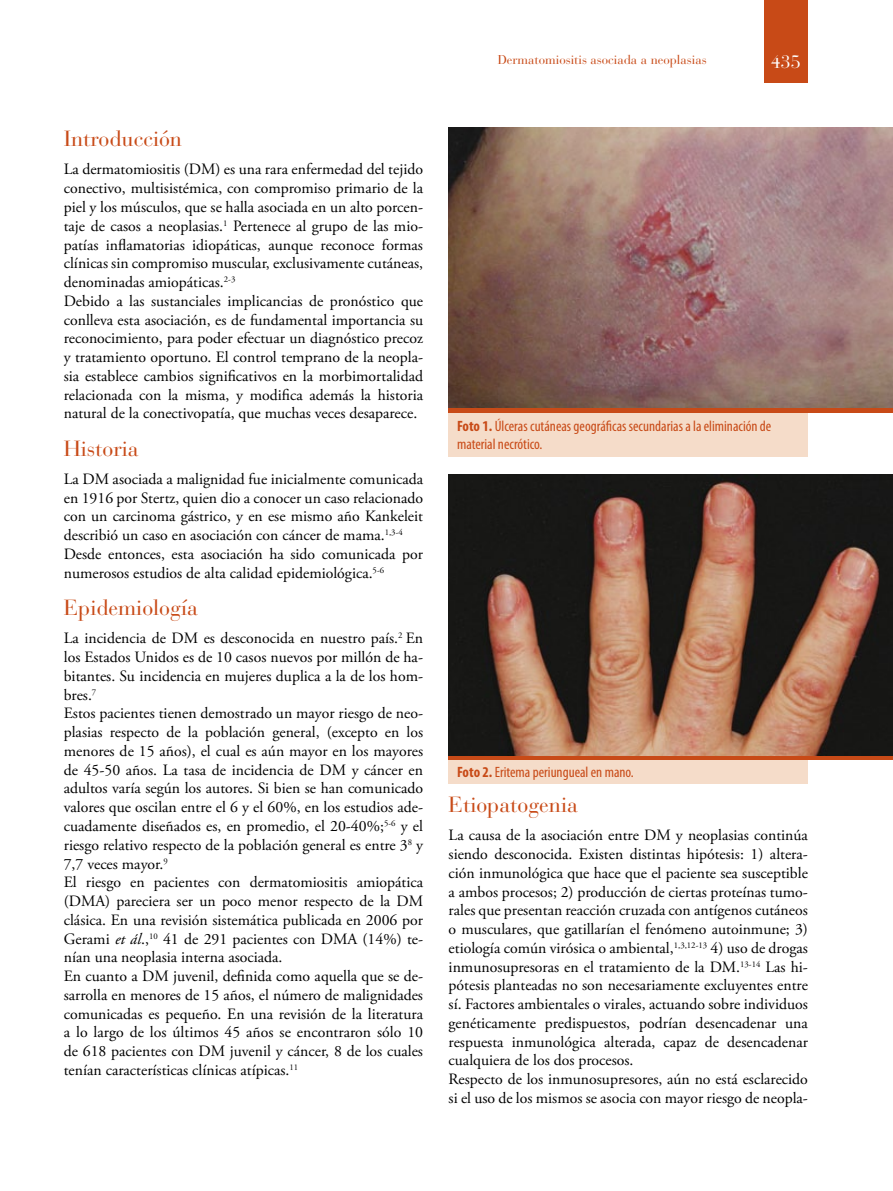
<style>
.page{position:relative;width:893px;height:1191px;background:#fff}
.page>*{position:absolute;margin:0;border:0;box-sizing:border-box;transform-origin:0 0}
.t1{font:21.75px "Bauer Bodoni";color:#c84a17}
.t2{font:18px "Bauer Bodoni";color:#fff}
.t3{font:15.75px/18.8px "Adobe Garamond Pro";color:#000}
.t4{font:condensed 15px/18.8px "Myriad Pro";color:#c84a17}
.t5{font:12.75px "Bauer Bodoni";color:#c84a17}
.s1{font-style:italic}
.s2{font-weight:700}
</style>
<div class="page">
<div style="left:764px;top:0;width:44px;height:82px;background:#c84a17"></div>
<img style="left:449px;top:128px;width:444px;height:281px">
<div style="left:449px;top:412px;width:359px;height:44px;background:#f5dcc9"></div>
<div style="left:449px;top:759px;width:359px;height:24px;background:#f5dcc9"></div>
<hr style="left:449px;top:409px;width:444px;height:4px;background:#c84a17">
<svg style="left:449px;top:755px;width:444px;height:4px;fill:#c84a17"></svg>
<img style="left:449px;top:474px;width:444px;height:281px">
<h1 class="t1" style="left:64px;top:126px;width:120px">Introducción</h1>
<p class="t3" style="left:64px;top:161px;width:361px">La dermatomiositis (DM) es una rara enfermedad del tejido conectivo, multisistémica, con compromiso primario de la piel y los músculos, que se halla asociada en un alto porcen&shy;taje de casos a neoplasias.<sup>1</sup> Pertenece al grupo de las mio&shy;patías inflamatorias idiopáticas, aunque reconoce formas clínicas sin compromiso muscular, exclusivamente cutáneas, denominadas amiopáticas.<sup>2-3<br></sup>Debido a las sustanciales implicancias de pronóstico que conlleva esta asociación, es de fundamental importancia su reconocimiento, para poder efectuar un diagnóstico precoz y tratamiento oportuno. El control temprano de la neopla&shy;sia establece cambios significativos en la morbimortalidad relacionada con la misma, y modifica además la historia natural de la conectivopatía, que muchas veces desaparece.</p>
<h1 class="t1" style="left:64px;top:435px;width:76px">Historia</h1>
<p class="t3" style="left:64px;top:470px;width:361px">La DM asociada a malignidad fue inicialmente comunicada en 1916 por Stertz, quien dio a conocer un caso relacionado con un carcinoma gástrico, y en ese mismo año Kankeleit describió un caso en asociación con cáncer de mama.<sup>1,3-4<br></sup>Desde entonces, esta asociación ha sido comunicada por numerosos estudios de alta calidad epidemiológica.<sup>5-6</sup></p>
<h1 class="t1" style="left:64px;top:595px;width:136px">Epidemiología</h1>
<p class="t3" style="left:64px;top:629px;width:361px">La incidencia de DM es desconocida en nuestro país.<sup>2</sup> En los Estados Unidos es de 10 casos nuevos por millón de ha&shy;bitantes. Su incidencia en mujeres duplica a la de los hom&shy;bres.<sup>7<br></sup>Estos pacientes tienen demostrado un mayor riesgo de neo&shy;plasias respecto de la población general, (excepto en los menores de 15 años), el cual es aún mayor en los mayores de 45-50 años. La tasa de incidencia de DM y cáncer en adultos varía según los autores. Si bien se han comunicado valores que oscilan entre el 6 y el 60%, en los estudios ade&shy;cuadamente diseñados es, en promedio, el 20-40%;<sup>5-6</sup> y el riesgo relativo respecto de la población general es entre 3<sup>8</sup> y 7,7 veces mayor.<sup>9<br></sup>El riesgo en pacientes con dermatomiositis amiopática (DMA) pareciera ser un poco menor respecto de la DM clásica. En una revisión sistemática publicada en 2006 por Gerami <span class="s1">et ál</span>.,<sup>10</sup> 41 de 291 pacientes con DMA (14%) te&shy;nían una neoplasia interna asociada.<br>En cuanto a DM juvenil, definida como aquella que se de&shy;sarrolla en menores de 15 años, el número de malignidades comunicadas es pequeño. En una revisión de la literatura a lo largo de los últimos 45 años se encontraron sólo 10 de 618 pacientes con DM juvenil y cáncer, 8 de los cuales tenían características clínicas atípicas.<sup>11</sup></p>
<p class="t5" style="left:498px;top:52px;width:210px">Dermatomiositis asociada a neoplasias</p>
<p class="t2" style="left:771px;top:51px;width:32px">435</p>
<p class="t4" style="left:457px;top:416px;width:316px"><span class="s2">Foto 1.</span> Úlceras cutáneas geográficas secundarias a la eliminación de material necrótico.</p>
<p class="t4" style="left:457px;top:762px;width:178px"><span class="s2">Foto 2.</span> Eritema periungueal en mano.</p>
<h1 class="t1" style="left:449px;top:791px;width:131px">Etiopatogenia</h1>
<p class="t3" style="left:449px;top:826px;width:361px">La causa de la asociación entre DM y neoplasias continúa siendo desconocida. Existen distintas hipótesis: 1) altera&shy;ción inmunológica que hace que el paciente sea susceptible a ambos procesos; 2) producción de ciertas proteínas tumo&shy;rales que presentan reacción cruzada con antígenos cutáneos o musculares, que gatillarían el fenómeno autoinmune; 3) etiología común virósica o ambiental,<sup>1,3,12-13</sup> 4) uso de drogas inmunosupresoras en el tratamiento de la DM.<sup>13-14</sup> Las hi&shy;pótesis planteadas no son necesariamente excluyentes entre sí. Factores ambientales o virales, actuando sobre individuos genéticamente predispuestos, podrían desencadenar una respuesta inmunológica alterada, capaz de desencadenar cualquiera de los dos procesos.<br>Respecto de los inmunosupresores, aún no está esclarecido si el uso de los mismos se asocia con mayor riesgo de neopla-</p>
</div>
